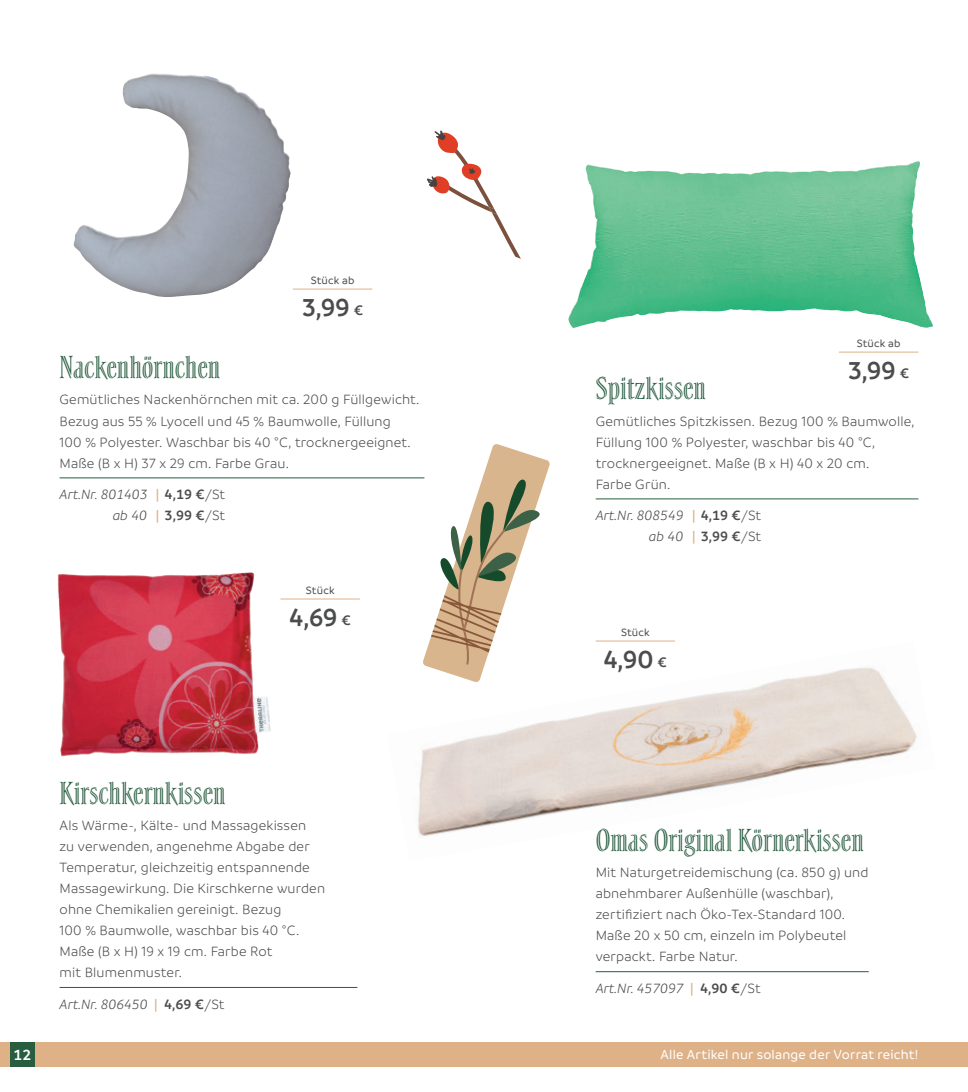
<style>
.page{position:relative;width:968px;height:1092px;background:#fff}
.page>*{position:absolute;margin:0;border:0;box-sizing:border-box;transform-origin:0 0}
.t1{font:31.5px "Summa Inline";color:#285d40}
.t2{font:600 26.25px "Branding";color:#4b4c4d}
.t3{font:600 15.75px "Branding";color:#fff}
.t4{font:300 14.35px/21px "Branding";letter-spacing:.01em;color:#4b4c4d}
.t5{font:italic 300 14.35px/21px "Branding";color:#4b4c4d;text-align:right}
.t6{font:500 14px "Branding";letter-spacing:.015em;color:#fff}
.t7{font:500 11.38px "Branding";letter-spacing:.015em;color:#4b4c4d}
.s1{font-size:14.7px}
.s2{font-weight:600;font-style:normal;color:#dfb187}
.s3{font-weight:600;font-style:normal}
.s4{font-style:normal}
</style>
<div class="page">
<hr style="left:595px;top:971px;width:273px;height:1px;background:#285d40">
<hr style="left:60px;top:986px;width:297px;height:1px;background:#285d40">
<hr style="left:60px;top:477px;width:364px;height:1px;background:#285d40">
<hr style="left:595px;top:498px;width:323px;height:1px;background:#285d40">
<img style="left:568px;top:161px;width:365px;height:167px">
<div style="left:0;top:1042px;width:967px;height:25px;background:#dfb187"></div>
<div style="left:10px;top:1042px;width:25px;height:25px;background:#285d40"></div>
<svg style="left:427px;top:130px;width:94px;height:129px"></svg>
<svg style="left:422px;top:444px;width:128px;height:197px"></svg>
<img style="left:57px;top:572px;width:238px;height:185px">
<img style="left:417px;top:641px;width:500px;height:195px">
<img style="left:73px;top:73px;width:218px;height:224px">
<hr style="left:280px;top:598px;width:80px;height:1px;background:#dfb187">
<hr style="left:838px;top:351px;width:80px;height:1px;background:#dfb187">
<hr style="left:293px;top:288px;width:79px;height:1px;background:#dfb187">
<hr style="left:595px;top:640px;width:80px;height:1px;background:#dfb187">
<p class="t7" style="left:310px;top:274px;width:45px">Stück ab</p>
<h2 class="t2" style="left:302px;top:293px;width:63px">3,99 <span class="s1">€</span></h2>
<h1 class="t1" style="left:60px;top:349px;width:162px">Nackenhörnchen</h1>
<p class="t4" style="left:60px;top:389px;width:361px">Gemütliches Nackenhörnchen mit ca. 200 g Füllgewicht.<br>Bezug aus 55 % Lyocell und 45 % Baumwolle, Füllung<br>100 % Polyester. Waschbar bis 40 °C, trocknergeeignet.<br>Maße (B x H) 37 x 29 cm. Farbe Grau.</p>
<p class="t5" style="left:60px;top:484px;width:167px">Art.Nr. 801403 <span class="s2">|</span> <span class="s3">4,19 €</span><span class="s4">/St </span>ab 40 <span class="s2">|</span> <span class="s3">3,99 €</span><span class="s4">/St</span></p>
<p class="t7" style="left:306px;top:584px;width:30px">Stück</p>
<h2 class="t2" style="left:289px;top:603px;width:63px">4,69 <span class="s1">€</span></h2>
<h1 class="t1" style="left:60px;top:774px;width:167px">Kirschkernkissen</h1>
<p class="t4" style="left:60px;top:814px;width:267px">Als Wärme-, Kälte- und Massagekissen<br>zu verwenden, angenehme Abgabe der Temperatur, gleichzeitig entspannende Massagewirkung. Die Kirschkerne wurden ohne Chemikalien gereinigt. Bezug<br>100 % Baumwolle, waschbar bis 40 °C.<br>Maße (B x H) 19 x 19 cm. Farbe Rot<br>mit Blumenmuster.</p>
<p class="t5" style="left:60px;top:993px;width:166px">Art.Nr. 806450 <span class="s2">|</span> <span class="s3">4,69 €</span><span class="s4">/St</span></p>
<p class="t7" style="left:856px;top:337px;width:45px">Stück ab</p>
<h2 class="t2" style="left:848px;top:356px;width:63px">3,99 <span class="s1">€</span></h2>
<h1 class="t1" style="left:595px;top:370px;width:112px">Spitzkissen</h1>
<p class="t4" style="left:595px;top:410px;width:320px">Gemütliches Spitzkissen. Bezug 100 % Baumwolle, Füllung 100 % Polyester, waschbar bis 40 °C, trocknergeeignet. Maße (B x H) 40 x 20 cm.<br>Farbe Grün.</p>
<p class="t5" style="left:595px;top:505px;width:167px">Art.Nr. 808549 <span class="s2">|</span> <span class="s3">4,19 €</span><span class="s4">/St </span>ab 40 <span class="s2">|</span> <span class="s3">3,99 €</span><span class="s4">/St</span></p>
<p class="t7" style="left:621px;top:626px;width:30px">Stück</p>
<h2 class="t2" style="left:603px;top:645px;width:65px">4,90 <span class="s1">€</span></h2>
<h1 class="t1" style="left:595px;top:822px;width:269px">Omas Original Körnerkissen</h1>
<p class="t4" style="left:595px;top:862px;width:274px">Mit Naturgetreidemischung (ca. 850 g) und abnehmbarer Außenhülle (waschbar), zertifiziert nach Öko-Tex-Standard 100.<br>Maße 20 x 50 cm, einzeln im Polybeutel verpackt. Farbe Natur.</p>
<p class="t5" style="left:595px;top:977px;width:166px">Art.Nr. 457097 <span class="s2">|</span> <span class="s3">4,90 €</span><span class="s4">/St</span></p>
<p class="t3" style="left:14px;top:1045px;width:19px">12</p>
<p class="t6" style="left:660px;top:1047px;width:259px">Alle Artikel nur solange der Vorrat reicht!</p>
</div>
